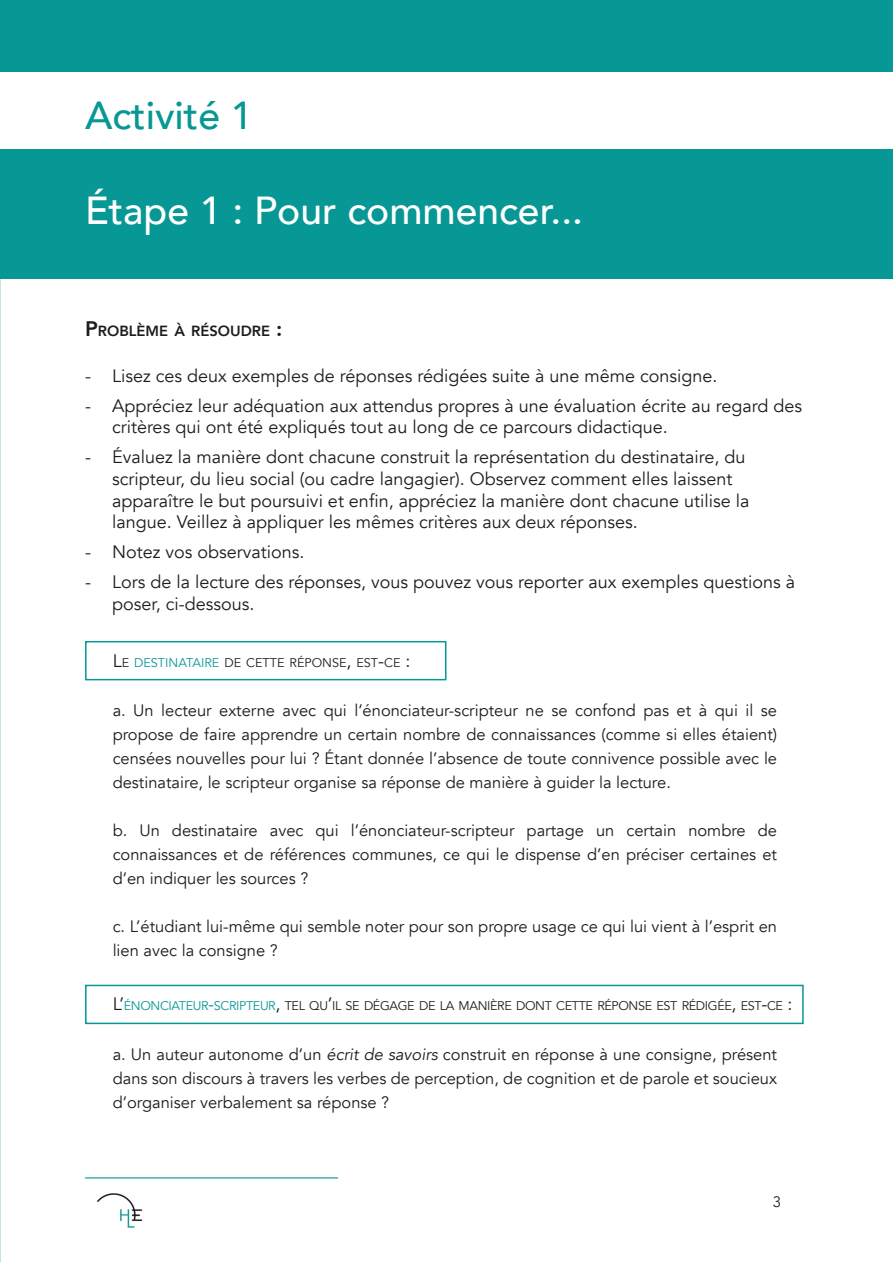
<style>
.page{position:relative;width:893px;height:1263px;background:#fff}
.page>*{position:absolute;margin:0;border:0;box-sizing:border-box;transform-origin:0 0}
.t1{font:500 39px "Avenir";color:#fff}
.t2{font:500 39px "Avenir";color:#079795}
.t3{font:18px/21.6px "Avenir";color:#1d1d1b}
.t4{font:16.5px/24px "Avenir";color:#1d1d1b;text-align:justify}
.t5{font:15px "Avenir";color:#1d1d1b}
.t6{font:800 14.7px "Avenir";color:#1d1d1b}
.t7{font:12.6px "Avenir";letter-spacing:-.03em;color:#1d1d1b}
.t8{font:12.6px "Avenir";color:#1d1d1b}
.s1{font-size:21px}
.s2{font-size:18px}
.s3{color:#079795}
.s4{font-size:18px;color:#079795}
.s5{font-style:italic}
</style>
<div class="page">
<img style="left:97px;top:1193px;width:46px;height:35px">
<hr style="left:85px;top:1177px;width:253px;height:1px;background:#079795">
<img style="left:0;top:0;width:1px;height:427px">
<div style="left:0;top:0;width:893px;height:279px;background:#079795"></div>
<div style="left:0;top:72px;width:893px;height:77px;background:#fff"></div>
<div style="left:85px;top:641px;width:361px;height:39px;background:#fff;border:2px solid #079795"></div>
<div style="left:85px;top:985px;width:719px;height:39px;background:#fff;border:2px solid #079795"></div>
<p class="t2" style="left:85px;top:82px;width:169px">Activité 1</p>
<p class="t1" style="left:85px;top:176px;width:499px">Étape 1 : Pour commencer...</p>
<p class="t6" style="left:85px;top:319px;width:199px"><span class="s1">P</span>ROBLÈME À RÉSOUDRE <span class="s1">:</span></p>
<p class="t3" style="left:85px;top:365px;width:634px">- Lisez ces deux exemples de réponses rédigées suite à une même consigne.</p>
<p class="t3" style="left:112px;top:395px;width:692px;text-indent:-27px">- Appréciez leur adéquation aux attendus propres à une évaluation écrite au regard des critères qui ont été expliqués tout au long de ce parcours didactique.</p>
<p class="t3" style="left:112px;top:447px;width:639px;text-indent:-27px">- Évaluez la manière dont chacune construit la représentation du destinataire, du scripteur, du lieu social (ou cadre langagier). Observez comment elles laissent apparaître le but poursuivi et enfin, appréciez la manière dont chacune utilise la langue. Veillez à appliquer les mêmes critères aux deux réponses.</p>
<p class="t3" style="left:85px;top:542px;width:221px">- Notez vos observations.</p>
<p class="t3" style="left:112px;top:572px;width:685px;text-indent:-27px">- Lors de la lecture des réponses, vous pouvez vous reporter aux exemples questions à poser, ci-dessous.</p>
<p class="t8" style="left:113px;top:655px;width:299px"><span class="s2">L</span>E <span class="s3">DESTINATAIRE</span> DE CETTE RÉPONSE<span class="s2">,</span> EST<span class="s2">-</span>CE <span class="s2">:</span></p>
<p class="t4" style="left:113px;top:699px;width:666px">a. Un lecteur externe avec qui l’énonciateur-scripteur ne se confond pas et à qui il se propose de faire apprendre un certain nombre de connaissances (comme si elles étaient) censées nouvelles pour lui ? Étant donnée l’absence de toute connivence possible avec le destinataire, le scripteur organise sa réponse de manière à guider la lecture.</p>
<p class="t4" style="left:113px;top:819px;width:666px">b. Un destinataire avec qui l’énonciateur-scripteur partage un certain nombre de connaissances et de références communes, ce qui le dispense d’en préciser certaines et d’en indiquer les sources ?</p>
<p class="t4" style="left:113px;top:915px;width:666px">c. L’étudiant lui-même qui semble noter pour son propre usage ce qui lui vient à l’esprit en lien avec la consigne ?</p>
<p class="t7" style="left:113px;top:998px;width:681px"><span class="s2">L’</span><span class="s3">ÉNONCIATEUR</span><span class="s4">-</span><span class="s3">SCRIPTEUR</span><span class="s2">,</span> TEL QU<span class="s2">’</span>IL SE DÉGAGE DE LA MANIÈRE DONT CETTE RÉPONSE EST RÉDIGÉE<span class="s2">,</span> EST<span class="s2">-</span>CE <span class="s2">:</span></p>
<p class="t4" style="left:113px;top:1042px;width:666px">a. Un auteur autonome d’un <span class="s5">écrit de savoirs</span> construit en réponse à une consigne, présent dans son discours à travers les verbes de perception, de cognition et de parole et soucieux d’organiser verbalement sa réponse ?</p>
<p class="t5" style="left:773px;top:1192px;width:10px">3</p>
</div>
